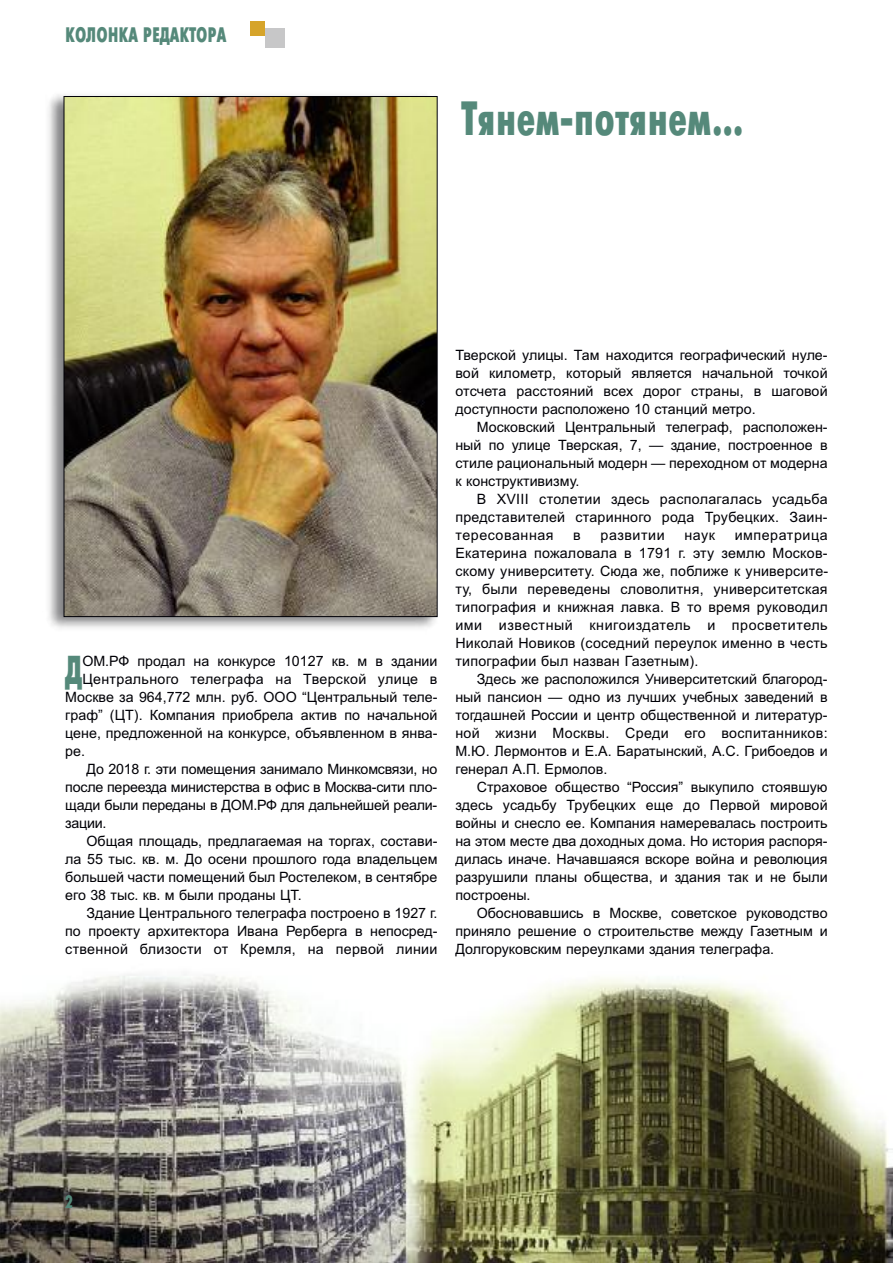
<style>
.page{position:relative;width:893px;height:1263px;background:#fff}
.page>*{position:absolute;margin:0;border:0;box-sizing:border-box;transform-origin:0 0}
.t1{font:48px "Futura Futuris X Cond C";color:#55897a;scale:.9 1}
.t2{font:40.35px "Futura Futuris X Cond C";color:#55897a;scale:.8 1}
.t3{font:21px "Futura Futuris X Cond C";color:#55897a;scale:.9 1}
.t4{font:18px "Futura Futuris X Cond C";color:#55897a}
.t5{font:14.25px/18px "Arial";color:#000006;text-align:justify}
.t6{font:14.25px "Arial";letter-spacing:.02em;color:#000006}
.t7{font:14.25px "Arial";letter-spacing:.04em;color:#000006}
</style>
<div class="page">
<img style="left:0;top:21px;width:893px;height:1242px">
<div style="left:251px;top:21px;width:14px;height:14px;background:#d6a42a"></div>
<div style="left:265px;top:28px;width:20px;height:20px;background:#c7c7c8"></div>
<img style="left:43px;top:89px;width:400px;height:546px">
<img style="left:66px;top:98px;width:369px;height:517px">
<h3 class="t3" style="left:65px;top:22px;width:180px">КОЛОНКА РЕДАКТОРА</h3>
<h1 class="t1" style="left:461px;top:91px;width:316px">Тянем-потянем…</h1>
<h2 class="t2" style="left:65px;top:646px;width:23px">Д</h2>
<p class="t5" style="left:82px;top:652px;width:357px">ОМ.РФ продал на конкурсе 10127 кв. м в здании</p>
<p class="t6" style="left:82px;top:671px;width:357px">Центрального телеграфа на Тверской улице в</p>
<p class="t5" style="left:65px;top:688px;width:374px">Москве за 964,772 млн. руб. ООО “Центральный теле-</p>
<p class="t5" style="left:65px;top:706px;width:374px">граф” (ЦТ). Компания приобрела актив по начальной</p>
<p class="t5" style="left:65px;top:724px;width:374px">цене, предложенной на конкурсе, объявленном в янва-</p>
<p class="t5" style="left:65px;top:742px;width:21px">ре.</p>
<p class="t5" style="left:87px;top:760px;width:352px">До 2018 г. эти помещения занимало Минкомсвязи, но</p>
<p class="t5" style="left:65px;top:778px;width:373px">после переезда министерства в офис в Москва-сити пло-</p>
<p class="t5" style="left:65px;top:796px;width:373px">щади были переданы в ДОМ.РФ для дальнейшей реали-</p>
<p class="t5" style="left:65px;top:814px;width:43px">зации.</p>
<p class="t5" style="left:87px;top:832px;width:352px">Общая площадь, предлагаемая на торгах, состави-</p>
<p class="t5" style="left:65px;top:850px;width:374px">ла 55 тыс. кв. м. До осени прошлого года владельцем</p>
<p class="t5" style="left:65px;top:868px;width:374px">большей части помещений был Ростелеком, в сентябре</p>
<p class="t5" style="left:65px;top:886px;width:238px">его 38 тыс. кв. м были проданы ЦТ.</p>
<p class="t5" style="left:87px;top:904px;width:352px">Здание Центрального телеграфа построено в 1927 г.</p>
<p class="t5" style="left:65px;top:922px;width:374px">по проекту архитектора Ивана Рерберга в непосред-</p>
<p class="t6" style="left:65px;top:941px;width:374px">ственной близости от Кремля, на первой линии</p>
<p class="t5" style="left:455px;top:346px;width:374px">Тверской улицы. Там находится географический нуле&shy;вой километр, который является начальной точкой отсчета расстояний всех дорог страны, в шаговой доступности расположено 10 станций метро.</p>
<p class="t5" style="left:455px;top:418px;width:374px;text-indent:21px">Московский Центральный телеграф, расположен&shy;ный по улице Тверская, 7, — здание, построенное в стиле рациональный модерн — переходном от модерна к конструктивизму.</p>
<p class="t5" style="left:455px;top:490px;width:374px;text-indent:21px">В XVIII столетии здесь располагалась усадьба представителей старинного рода Трубецких. Заин&shy;тересованная</p>
<p class="t5" style="left:455px;top:526px;width:374px;text-indent:279px">императрица Екатерина пожаловала в 1791 г. эту землю Москов&shy;скому университету. Сюда же, поближе к университе&shy;ту, были переведены словолитня, университетская типография и книжная лавка. В то время руководил ими известный книгоиздатель и просветитель Николай Новиков (соседний переулок именно в честь типографии был назван Газетным).</p>
<p class="t5" style="left:455px;top:670px;width:374px;text-indent:21px">Здесь же расположился Университетский благород&shy;ный пансион — одно из лучших учебных заведений в тогдашней России и центр общественной и литератур&shy;ной жизни Москвы. Среди его воспитанников:<br>М.Ю. Лермонтов и Е.А. Баратынский, А.С. Грибоедов и генерал А.П. Ермолов.</p>
<p class="t5" style="left:455px;top:778px;width:374px;text-indent:21px">Страховое общество “Россия” выкупило стоявшую здесь усадьбу Трубецких еще до Первой мировой войны и снесло ее. Компания намеревалась построить на этом месте два доходных дома. Но история распоря&shy;дилась иначе. Начавшаяся вскоре война и революция разрушили планы общества, и здания так и не были построены.</p>
<p class="t5" style="left:455px;top:904px;width:374px;text-indent:21px">Обосновавшись в Москве, советское руководство приняло решение о строительстве между Газетным и Долгоруковским переулками здания телеграфа.</p>
<p class="t5" style="left:573px;top:526px;width:9px">в</p>
<p class="t7" style="left:601px;top:527px;width:66px">развитии</p>
<p class="t5" style="left:684px;top:526px;width:32px">наук</p>
<p class="t4" style="left:65px;top:1191px;width:9px">2</p>
</div>
